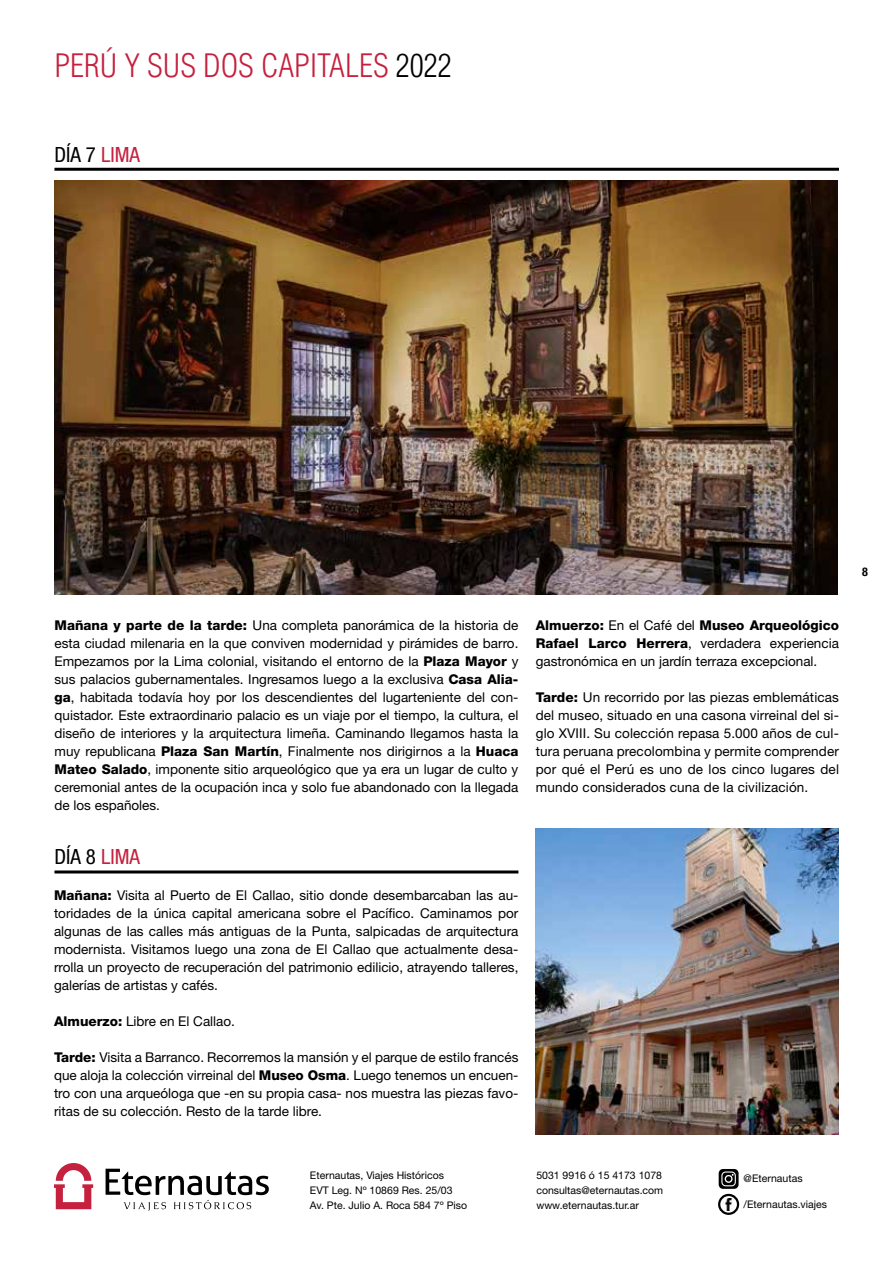
<style>
.page{position:relative;width:893px;height:1263px;background:#fff}
.page>*{position:absolute;margin:0;border:0;box-sizing:border-box;transform-origin:0 0}
.t1{font:300 condensed 31.5px "Helvetica LT Std";color:#c5203d}
.t2{font:condensed 21px "Helvetica Neue";color:#000}
.t3{font:13.5px/18px "Helvetica Neue";color:#000;text-align:justify}
.t4{font:700 condensed 12px "Helvetica Neue";color:#000}
.t5{font:10.5px/15px "Helvetica Neue";color:#000}
.s1{color:#000}
.s2{color:#c5203d}
.s3{font-weight:800}
</style>
<div class="page">
<svg style="left:54px;top:1163px;width:39px;height:46px"></svg>
<svg style="left:106px;top:1169px;width:163px;height:42px"></svg>
<svg style="left:723px;top:1198px;width:12px;height:12px"></svg>
<div style="left:718px;top:1194px;width:21px;height:21px;border:2px solid #000;border-radius:50%"></div>
<svg style="left:719px;top:1169px;width:20px;height:20px"></svg>
<img style="left:54px;top:181px;width:783px;height:413px">
<img style="left:536px;top:828px;width:303px;height:307px">
<hr style="left:54px;top:168px;width:785px;height:3px;background:#000">
<hr style="left:54px;top:870px;width:464px;height:3px;background:#000">
<h1 class="t1" style="left:54px;top:46px;width:399px">PERÚ Y SUS DOS CAPITALES <span class="s1">2022</span></h1>
<h2 class="t2" style="left:54px;top:142px;width:87px">DÍA 7 <span class="s2">LIMA</span></h2>
<p class="t3" style="left:55px;top:616px;width:465px"><span class="s3">Mañana y parte de la tarde:</span> Una completa panorámica de la historia de esta ciudad milenaria en la que conviven modernidad y pirámides de barro.<br>Empezamos por la Lima colonial, visitando el entorno de la <span class="s3">Plaza Mayor</span> y sus palacios gubernamentales. Ingresamos luego a la exclusiva <span class="s3">Casa Alia&shy;ga</span>, habitada todavía hoy por los descendientes del lugarteniente del con&shy;quistador. Este extraordinario palacio es un viaje por el tiempo, la cultura, el diseño de interiores y la arquitectura limeña. Caminando llegamos hasta la muy republicana <span class="s3">Plaza San Martín</span>, Finalmente nos dirigirnos a la <span class="s3">Huaca Mateo Salado</span>, imponente sitio arqueológico que ya era un lugar de culto y ceremonial antes de la ocupación inca y solo fue abandonado con la llegada de los españoles.</p>
<h2 class="t2" style="left:54px;top:844px;width:87px">DÍA 8 <span class="s2">LIMA</span></h2>
<p class="t3" style="left:54px;top:886px;width:466px"><span class="s3">Mañana:</span> Visita al Puerto de El Callao, sitio donde desembarcaban las au&shy;toridades de la única capital americana sobre el Pacífico. Caminamos por algunas de las calles más antiguas de la Punta, salpicadas de arquitectura modernista. Visitamos luego una zona de El Callao que actualmente desa&shy;rrolla un proyecto de recuperación del patrimonio edilicio, atrayendo talleres, galerías de artistas y cafés.</p>
<p class="t3" style="left:54px;top:1012px;width:183px"><span class="s3">Almuerzo:</span> Libre en El Callao.</p>
<p class="t3" style="left:54px;top:1048px;width:466px"><span class="s3">Tarde:</span> Visita a Barranco. Recorremos la mansión y el parque de estilo francés que aloja la colección virreinal del <span class="s3">Museo Osma</span>. Luego tenemos un encuen&shy;tro con una arqueóloga que -en su propia casa- nos muestra las piezas favo&shy;ritas de su colección. Resto de la tarde libre.</p>
<p class="t3" style="left:536px;top:616px;width:305px"><span class="s3">Almuerzo:</span> En el Café del <span class="s3">Museo Arqueológico Rafael Larco Herrera</span>, verdadera experiencia gastronómica en un jardín terraza excepcional.</p>
<p class="t3" style="left:536px;top:688px;width:305px"><span class="s3">Tarde:</span> Un recorrido por las piezas emblemáticas del museo, situado en una casona virreinal del si&shy;glo XVIII. Su colección repasa 5.000 años de cul&shy;tura peruana precolombina y permite comprender por qué el Perú es uno de los cinco lugares del mundo considerados cuna de la civilización.</p>
<p class="t5" style="left:310px;top:1168px;width:159px">Eternautas, Viajes Históricos<br>EVT Leg. Nº 10869 Res. 25/03<br>Av. Pte. Julio A. Roca 584 7º Piso</p>
<p class="t5" style="left:536px;top:1168px;width:128px;text-align:justify">5031 9916 ó 15 4173 1078 consultas@eternautas.com www.eternautas.tur.ar</p>
<p class="t5" style="left:744px;top:1171px;width:60px">@Eternautas</p>
<p class="t5" style="left:744px;top:1196px;width:85px">/Eternautas.viajes</p>
<p class="t4" style="left:862px;top:564px;width:7px">8</p>
</div>
